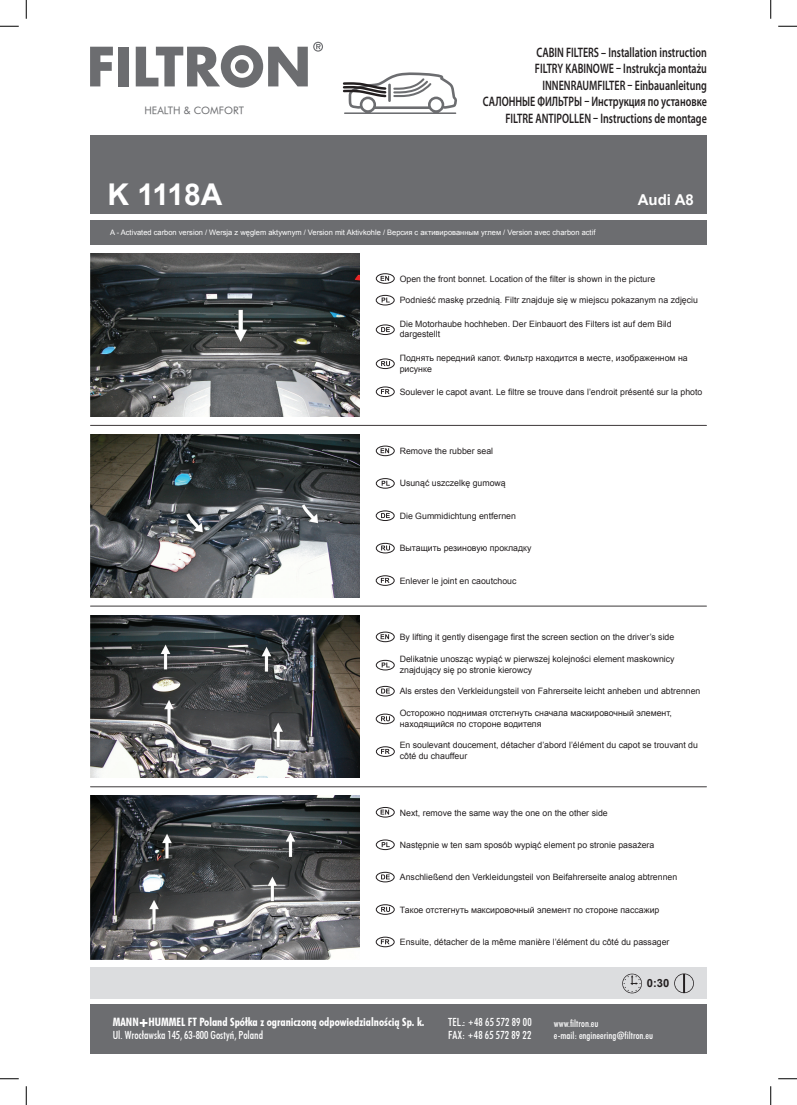
<style>
.page{position:relative;width:797px;height:1105px;background:#fff}
.page>*{position:absolute;margin:0;border:0;box-sizing:border-box;transform-origin:0 0}
.t1{font:700 30px "Arial";letter-spacing:-.025em;color:#fff}
.t2{font:700 15px "Arial";color:#fff}
.t3{font:600 13.75px/16.5px "Myriad Pro";color:#231f20;text-align:right;scale:.73 1}
.t4{font:11.5px "Futura Bd Cn AT";color:#fff}
.t5{font:11.25px/12.5px "Futura Md Cn AT";letter-spacing:.005em;color:#fff}
.t6{font:700 11.25px "Arial";color:#231f20}
.t7{font:10.38px "Futura Bk AT";color:#6c6d70}
.t8{font:10px/12.5px "Futura Md Cn AT";color:#fff}
.t9{font:8.75px/10.9px "Arial";color:#231f20}
.t10{font:7.5px "Arial";color:#fff}
.s1{font-family:"Futura Black AT";font-size:7.5px}
.s2{font-family:"Futura X Blk Cn AT";font-size:8.75px}
</style>
<div class="page">
<div style="left:90px;top:967px;width:617px;height:32px;background:#dcdddf"></div>
<div style="left:90px;top:1004px;width:617px;height:50px;background:#6c6d70"></div>
<svg style="left:140px;top:1019px;width:8px;height:8px"></svg>
<svg style="left:90px;top:47px;width:23px;height:39px"></svg>
<div style="left:119px;top:47px;width:10px;height:39px;background:#6c6d70"></div>
<svg style="left:136px;top:42px;width:187px;height:46px"></svg>
<div style="left:90px;top:135px;width:617px;height:79px;background:#6c6d70"></div>
<div style="left:90px;top:220px;width:617px;height:25px;background:#6c6d70"></div>
<svg style="left:343px;top:72px;width:114px;height:42px"></svg>
<hr style="left:90px;top:425px;width:617px;height:1px;background:#231f20">
<hr style="left:90px;top:606px;width:617px;height:1px;background:#231f20">
<hr style="left:90px;top:786px;width:617px;height:1px;background:#231f20">
<svg style="left:622px;top:974px;width:20px;height:19px"></svg>
<svg style="left:674px;top:973px;width:20px;height:20px"></svg>
<svg style="left:380px;top:276px;width:9px;height:5px"></svg>
<div style="left:376px;top:273px;width:18px;height:11px;border:1px solid #231f20;border-radius:50%"></div>
<svg style="left:381px;top:298px;width:9px;height:4px"></svg>
<div style="left:376px;top:295px;width:18px;height:10px;border:1px solid #231f20;border-radius:50%"></div>
<svg style="left:381px;top:327px;width:9px;height:5px"></svg>
<div style="left:376px;top:325px;width:18px;height:10px;border:1px solid #231f20;border-radius:50%"></div>
<svg style="left:381px;top:361px;width:9px;height:5px"></svg>
<div style="left:376px;top:359px;width:18px;height:10px;border:1px solid #231f20;border-radius:50%"></div>
<svg style="left:381px;top:389px;width:8px;height:5px"></svg>
<div style="left:376px;top:387px;width:18px;height:10px;border:1px solid #231f20;border-radius:50%"></div>
<svg style="left:380px;top:448px;width:9px;height:5px"></svg>
<div style="left:376px;top:446px;width:18px;height:10px;border:1px solid #231f20;border-radius:50%"></div>
<svg style="left:381px;top:481px;width:9px;height:5px"></svg>
<div style="left:376px;top:478px;width:18px;height:11px;border:1px solid #231f20;border-radius:50%"></div>
<svg style="left:381px;top:513px;width:9px;height:5px"></svg>
<div style="left:376px;top:510px;width:18px;height:11px;border:1px solid #231f20;border-radius:50%"></div>
<svg style="left:381px;top:545px;width:9px;height:5px"></svg>
<div style="left:376px;top:543px;width:18px;height:10px;border:1px solid #231f20;border-radius:50%"></div>
<svg style="left:381px;top:578px;width:8px;height:5px"></svg>
<div style="left:376px;top:575px;width:18px;height:11px;border:1px solid #231f20;border-radius:50%"></div>
<svg style="left:380px;top:634px;width:9px;height:5px"></svg>
<div style="left:376px;top:632px;width:18px;height:10px;border:1px solid #231f20;border-radius:50%"></div>
<svg style="left:381px;top:662px;width:9px;height:5px"></svg>
<div style="left:376px;top:660px;width:18px;height:10px;border:1px solid #231f20;border-radius:50%"></div>
<svg style="left:381px;top:688px;width:9px;height:5px"></svg>
<div style="left:376px;top:686px;width:18px;height:10px;border:1px solid #231f20;border-radius:50%"></div>
<svg style="left:381px;top:716px;width:9px;height:5px"></svg>
<div style="left:376px;top:714px;width:18px;height:10px;border:1px solid #231f20;border-radius:50%"></div>
<svg style="left:381px;top:749px;width:8px;height:5px"></svg>
<div style="left:376px;top:746px;width:19px;height:11px;border:1px solid #231f20;border-radius:50%"></div>
<svg style="left:380px;top:810px;width:9px;height:4px"></svg>
<div style="left:376px;top:807px;width:18px;height:10px;border:1px solid #231f20;border-radius:50%"></div>
<svg style="left:381px;top:842px;width:9px;height:5px"></svg>
<div style="left:376px;top:840px;width:18px;height:10px;border:1px solid #231f20;border-radius:50%"></div>
<svg style="left:381px;top:874px;width:9px;height:5px"></svg>
<div style="left:376px;top:872px;width:18px;height:10px;border:1px solid #231f20;border-radius:50%"></div>
<svg style="left:381px;top:907px;width:9px;height:5px"></svg>
<div style="left:376px;top:904px;width:18px;height:11px;border:1px solid #231f20;border-radius:50%"></div>
<svg style="left:381px;top:939px;width:8px;height:5px"></svg>
<div style="left:376px;top:937px;width:18px;height:10px;border:1px solid #231f20;border-radius:50%"></div>
<img style="left:90px;top:254px;width:269px;height:162px">
<img style="left:90px;top:435px;width:269px;height:162px">
<img style="left:90px;top:615px;width:269px;height:163px">
<img style="left:90px;top:796px;width:269px;height:163px">
<svg style="left:0;top:25px;width:19px;height:2px"></svg>
<svg style="left:778px;top:25px;width:19px;height:2px"></svg>
<svg style="left:0;top:1078px;width:19px;height:1px"></svg>
<svg style="left:778px;top:1078px;width:19px;height:1px"></svg>
<svg style="left:25px;top:0;width:2px;height:19px"></svg>
<svg style="left:25px;top:1086px;width:2px;height:19px"></svg>
<svg style="left:770px;top:0;width:1px;height:19px"></svg>
<svg style="left:770px;top:1086px;width:1px;height:19px"></svg>
<p class="t7" style="left:144px;top:104px;width:101px">HEALTH &amp; COMFORT</p>
<h3 class="t3" style="left:483px;top:43px;width:308px">CABIN FILTERS – Installation instruction<br>FILTRY KABINOWE – Instrukcja montażu INNENRAUMFILTER – Einbauanleitung<br>САЛОННЫЕ ФИЛЬТРЫ – Инструкция по установке FILTRE ANTIPOLLEN – Instructions de montage</h3>
<h1 class="t1" style="left:107px;top:174px;width:117px">K 1118A</h1>
<h2 class="t2" style="left:637px;top:190px;width:58px">Audi A8</h2>
<p class="t10" style="left:110px;top:228px;width:487px">A - Activated carbon version / Wersja z węglem aktywnym / Version mit Aktivkohle / Версия с активированным углем / Version avec charbon actif</p>
<p class="t9" style="left:400px;top:273px;width:257px">Open the front bonnet. Location of the filter is shown in the picture</p>
<p class="t9" style="left:400px;top:295px;width:300px">Podnieść maskę przednią. Filtr znajduje się w miejscu pokazanym na zdjęciu</p>
<p class="t9" style="left:400px;top:318px;width:273px">Die Motorhaube hochheben. Der Einbauort des Filters ist auf dem Bild dargestellt</p>
<p class="t9" style="left:400px;top:352px;width:289px">Поднять передний капот. Фильтр находится в месте, изображенном на рисунке</p>
<p class="t9" style="left:400px;top:386px;width:304px">Soulever le capot avant. Le filtre se trouve dans l’endroit présenté sur la photo</p>
<p class="t9" style="left:400px;top:446px;width:95px">Remove the rubber seal</p>
<p class="t9" style="left:400px;top:478px;width:108px">Usunąć uszczelkę gumową</p>
<p class="t9" style="left:400px;top:510px;width:118px">Die Gummidichtung entfernen</p>
<p class="t9" style="left:400px;top:543px;width:133px">Вытащить резиновую прокладку</p>
<p class="t9" style="left:400px;top:575px;width:118px">Enlever le joint en caoutchouc</p>
<p class="t9" style="left:400px;top:632px;width:276px">By lifting it gently disengage first the screen section on the driver’s side</p>
<p class="t9" style="left:400px;top:653px;width:276px">Delikatnie unosząc wypiąć w pierwszej kolejności element maskownicy znajdujący się po stronie kierowcy</p>
<p class="t9" style="left:400px;top:686px;width:302px">Als erstes den Verkleidungsteil von Fahrerseite leicht anheben und abtrennen</p>
<p class="t9" style="left:400px;top:707px;width:274px">Осторожно поднимая отстегнуть сначала маскировочный элемент, находящийся по стороне водителя</p>
<p class="t9" style="left:400px;top:740px;width:300px">En soulevant doucement, détacher d’abord l’élément du capot se trouvant du côté du chauffeur</p>
<p class="t9" style="left:400px;top:807px;width:209px">Next, remove the same way the one on the other side</p>
<p class="t9" style="left:400px;top:839px;width:256px">Następnie w ten sam sposób wypiąć element po stronie pasażera</p>
<p class="t9" style="left:400px;top:872px;width:279px">Anschließend den Verkleidungsteil von Beifahrerseite analog abtrennen</p>
<p class="t9" style="left:400px;top:904px;width:261px">Такое отстегнуть максировочный элемент по стороне пассажир</p>
<p class="t9" style="left:400px;top:937px;width:271px">Ensuite, détacher de la même manière l’élément du côté du passager</p>
<h3 class="t4" style="left:113px;top:1016px;width:313px">MANN+HUMMEL FT Poland Spółka z ograniczoną odpowiedzialnością Sp. k.</h3>
<p class="t5" style="left:113px;top:1029px;width:152px">Ul. Wrocławska 145, 63-800 Gostyń, Poland</p>
<p class="t6" style="left:646px;top:976px;width:24px">0:30</p>
<p class="t5" style="left:448px;top:1016px;width:85px">TEL.: <span class="s1">+</span>48 65 572 89 00<br>FAX: <span class="s1">+</span>48 65 572 89 22</p>
<p class="t8" style="left:554px;top:1017px;width:101px">www.filtron.eu<br>e-mail: engineering<span class="s2">@</span>filtron.eu</p>
</div>
